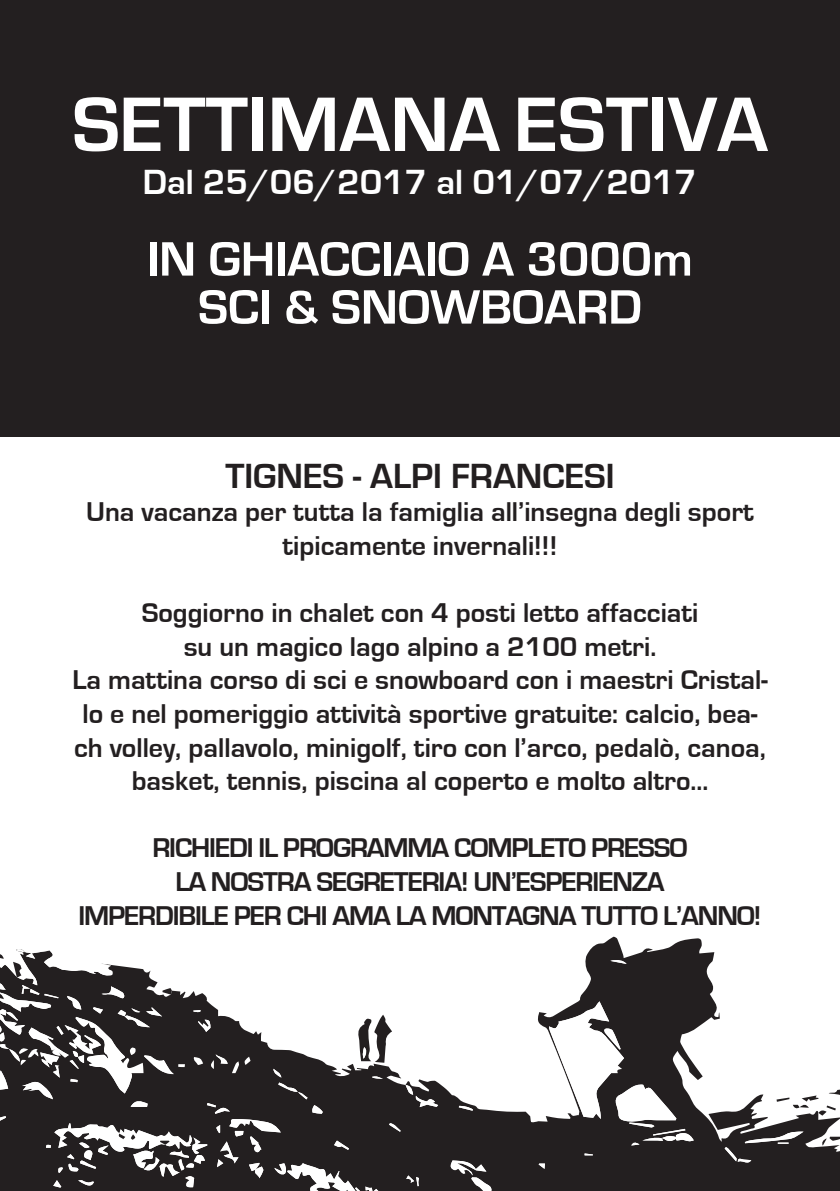
<style>
.page{position:relative;width:840px;height:1191px;background:#fff}
.page>*{position:absolute;margin:0;border:0;box-sizing:border-box;transform-origin:0 0}
.t1{font:700 80px "Eurostile";color:#fff}
.t2{font:700 50px "Eurostile";color:#fff}
.t3{font:700 36px "Eurostile";color:#fff}
.t4{font:700 36px "Eurostile";color:#231f20}
.t5{font:700 28px/33.6px "Eurostile";color:#231f20;text-align:center}
.t6{font:700 28px "Eurostile";letter-spacing:-.04em;color:#231f20}
</style>
<div class="page">
<div style="left:0;top:0;width:839px;height:437px;background:#231f20"></div>
<svg style="left:0;top:936px;width:839px;height:255px"></svg>
<svg style="left:0;top:1116px;width:6px;height:6px"></svg>
<svg style="left:448px;top:1160px;width:44px;height:31px"></svg>
<svg style="left:198px;top:1019px;width:13px;height:13px"></svg>
<svg style="left:312px;top:1105px;width:10px;height:8px"></svg>
<svg style="left:193px;top:1057px;width:10px;height:8px"></svg>
<svg style="left:405px;top:1085px;width:33px;height:22px"></svg>
<svg style="left:458px;top:1105px;width:14px;height:5px"></svg>
<svg style="left:610px;top:958px;width:16px;height:6px"></svg>
<svg style="left:210px;top:1054px;width:40px;height:19px"></svg>
<svg style="left:724px;top:1131px;width:79px;height:34px"></svg>
<svg style="left:273px;top:1068px;width:34px;height:31px"></svg>
<svg style="left:207px;top:1103px;width:23px;height:10px"></svg>
<svg style="left:372px;top:1076px;width:11px;height:3px"></svg>
<svg style="left:538px;top:1163px;width:6px;height:5px"></svg>
<svg style="left:584px;top:1153px;width:8px;height:2px"></svg>
<svg style="left:193px;top:1010px;width:7px;height:2px"></svg>
<svg style="left:528px;top:1001px;width:165px;height:144px"></svg>
<svg style="left:406px;top:1175px;width:13px;height:11px"></svg>
<svg style="left:776px;top:1086px;width:63px;height:29px"></svg>
<svg style="left:820px;top:1136px;width:19px;height:9px"></svg>
<svg style="left:46px;top:1119px;width:354px;height:72px"></svg>
<svg style="left:117px;top:1133px;width:8px;height:6px"></svg>
<svg style="left:357px;top:1014px;width:37px;height:48px"></svg>
<svg style="left:0;top:948px;width:185px;height:158px"></svg>
<p class="t1" style="left:72px;top:81px;width:697px">SETTIMANA ESTIVA</p>
<p class="t3" style="left:143px;top:163px;width:555px">Dal 25/06/2017 al 01/07/2017</p>
<p class="t2" style="left:147px;top:232px;width:547px">IN GHIACCIAIO A 3000m</p>
<p class="t2" style="left:198px;top:280px;width:445px">SCI &amp; SNOWBOARD</p>
<p class="t4" style="left:225px;top:456px;width:390px">TIGNES - ALPI FRANCESI</p>
<p class="t5" style="left:86px;top:496px;width:668px">Una vacanza per tutta la famiglia all’insegna degli sport tipicamente invernali!!!</p>
<p class="t5" style="left:142px;top:596px;width:558px">Soggiorno in chalet con 4 posti letto affacciati</p>
<p class="t5" style="left:184px;top:630px;width:473px">su un magico lago alpino a 2100 metri.</p>
<p class="t5" style="left:72px;top:664px;width:696px">La mattina corso di sci e snowboard con i maestri Cristal&shy;lo e nel pomeriggio attività sportive gratuite: calcio, bea&shy;ch volley, pallavolo, minigolf, tiro con l’arco, pedalò, canoa, basket, tennis, piscina al coperto e molto altro...</p>
<p class="t6" style="left:152px;top:833px;width:536px">RICHIEDI IL PROGRAMMA COMPLETO PRESSO</p>
<p class="t6" style="left:175px;top:866px;width:490px">LA NOSTRA SEGRETERIA! UN’ESPERIENZA</p>
<p class="t6" style="left:78px;top:900px;width:684px">IMPERDIBILE PER CHI AMA LA MONTAGNA TUTTO L’ANNO!</p>
</div>
